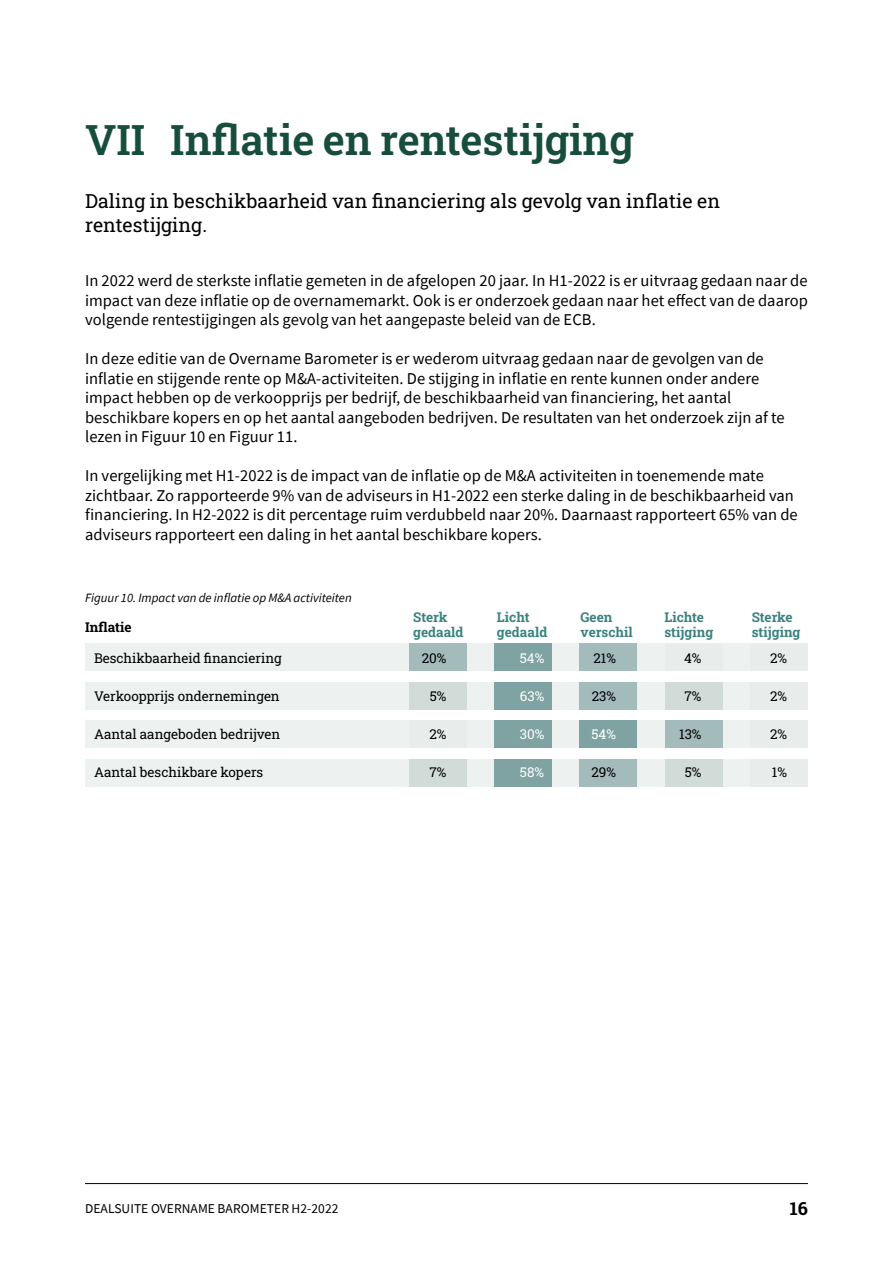
<style>
.page{position:relative;width:893px;height:1263px;background:#fff}
.page>*{position:absolute;margin:0;border:0;box-sizing:border-box;transform-origin:0 0}
.Kop_Helvetica{font:600 42px "Roboto Slab";color:#174d3d}
.Brood{font:19.5px/24px "Roboto Slab";letter-spacing:.005em;color:#000}
.Brood-2{font:700 18px "Roboto Slab";color:#000}
.OB-Brood{font:16.5px/19.5px "Source Sans Pro";letter-spacing:.005em;color:#000}
.t1{font:13.5px "Roboto Slab";color:#000}
.t2{font:700 13.5px/14.2px "Roboto Slab";color:#3a8280}
.Brood-3{font:13.5px "Source Sans Pro";letter-spacing:.005em;color:#000}
.t3{font:13.5px "Roboto Slab";color:#fff}
.t4{font:700 13.5px "Roboto Slab";color:#000}
.OB_bijschrift{font:italic 12.75px "Source Sans Pro";color:#000}
</style>
<div class="page">
<div style="left:85px;top:643px;width:723px;height:28px;background:#edf1ef"></div>
<div style="left:85px;top:682px;width:723px;height:27px;background:#edf1ef"></div>
<div style="left:85px;top:721px;width:723px;height:27px;background:#edf1ef"></div>
<div style="left:85px;top:759px;width:723px;height:28px;background:#edf1ef"></div>
<hr style="left:85px;top:1183px;width:723px;height:1px;background:#000">
<div style="left:409px;top:643px;width:57px;height:28px;background:#a4bbbb"></div>
<div style="left:409px;top:682px;width:57px;height:27px;background:#d1dbd8"></div>
<div style="left:409px;top:721px;width:57px;height:27px;background:#e8edec"></div>
<div style="left:409px;top:759px;width:57px;height:28px;background:#d1dbd8"></div>
<div style="left:494px;top:643px;width:57px;height:28px;background:#7ea3a2"></div>
<div style="left:494px;top:682px;width:57px;height:27px;background:#7ea3a2"></div>
<div style="left:494px;top:721px;width:57px;height:27px;background:#7ea3a2"></div>
<div style="left:494px;top:759px;width:57px;height:28px;background:#7ea3a2"></div>
<div style="left:580px;top:643px;width:57px;height:28px;background:#a4bbbb"></div>
<div style="left:580px;top:682px;width:57px;height:27px;background:#a4bbbb"></div>
<div style="left:580px;top:721px;width:57px;height:27px;background:#7ea3a2"></div>
<div style="left:580px;top:759px;width:57px;height:28px;background:#a4bbbb"></div>
<div style="left:665px;top:643px;width:57px;height:28px;background:#e8edec"></div>
<div style="left:665px;top:682px;width:57px;height:27px;background:#d1dbd8"></div>
<div style="left:665px;top:721px;width:57px;height:27px;background:#a4bbbb"></div>
<div style="left:665px;top:759px;width:57px;height:28px;background:#d1dbd8"></div>
<div style="left:750px;top:643px;width:58px;height:28px;background:#e8edec"></div>
<div style="left:750px;top:682px;width:58px;height:27px;background:#e8edec"></div>
<div style="left:750px;top:721px;width:58px;height:27px;background:#e8edec"></div>
<div style="left:750px;top:759px;width:58px;height:28px;background:#e8edec"></div>
<p class="Kop_Helvetica" style="left:85px;top:111px;width:550px">VII Inflatie en rentestijging</p>
<p class="Brood" style="left:85px;top:188px;width:637px">Daling in beschikbaarheid van financiering als gevolg van inflatie en rentestijging.</p>
<p class="OB-Brood" style="left:85px;top:271px;width:724px;text-align:justify">In 2022 werd de sterkste inflatie gemeten in de afgelopen 20 jaar. In H1-2022 is er uitvraag gedaan naar de impact van deze inflatie op de overnamemarkt. Ook is er onderzoek gedaan naar het effect van de daarop volgende rentestijgingen als gevolg van het aangepaste beleid van de ECB.</p>
<p class="OB-Brood" style="left:85px;top:349px;width:701px">In deze editie van de Overname Barometer is er wederom uitvraag gedaan naar de gevolgen van de inflatie en stijgende rente op M&amp;A-activiteiten. De stijging in inflatie en rente kunnen onder andere impact hebben op de verkoopprijs per bedrijf, de beschikbaarheid van financiering, het aantal beschikbare kopers en op het aantal aangeboden bedrijven. De resultaten van het onderzoek zijn af te lezen in Figuur 10 en Figuur 11.</p>
<p class="OB-Brood" style="left:85px;top:466px;width:714px">In vergelijking met H1-2022 is de impact van de inflatie op de M&amp;A activiteiten in toenemende mate zichtbaar. Zo rapporteerde 9% van de adviseurs in H1-2022 een sterke daling in de beschikbaarheid van financiering. In H2-2022 is dit percentage ruim verdubbeld naar 20%. Daarnaast rapporteert 65% van de adviseurs rapporteert een daling in het aantal beschikbare kopers.</p>
<p class="OB_bijschrift" style="left:85px;top:590px;width:268px">Figuur 10. Impact van de inflatie op M&amp;A activiteiten</p>
<p class="t4" style="left:85px;top:618px;width:48px">Inflatie</p>
<p class="t1" style="left:94px;top:648px;width:189px">Beschikbaarheid financiering</p>
<p class="t1" style="left:422px;top:648px;width:26px">20%</p>
<p class="t3" style="left:520px;top:648px;width:26px">54%</p>
<p class="t1" style="left:593px;top:648px;width:24px">21%</p>
<p class="t1" style="left:684px;top:648px;width:19px">4%</p>
<p class="t1" style="left:770px;top:648px;width:19px">2%</p>
<p class="t1" style="left:94px;top:687px;width:187px">Verkoopprijs ondernemingen</p>
<p class="t1" style="left:430px;top:687px;width:18px">5%</p>
<p class="t3" style="left:520px;top:687px;width:26px">63%</p>
<p class="t1" style="left:592px;top:687px;width:26px">23%</p>
<p class="t1" style="left:684px;top:687px;width:19px">7%</p>
<p class="t1" style="left:770px;top:687px;width:19px">2%</p>
<p class="t1" style="left:94px;top:725px;width:188px">Aantal aangeboden bedrijven</p>
<p class="t1" style="left:429px;top:725px;width:19px">2%</p>
<p class="t3" style="left:520px;top:725px;width:26px">30%</p>
<p class="t3" style="left:591px;top:725px;width:26px">54%</p>
<p class="t1" style="left:679px;top:725px;width:24px">13%</p>
<p class="t1" style="left:770px;top:725px;width:19px">2%</p>
<p class="t1" style="left:94px;top:763px;width:171px">Aantal beschikbare kopers</p>
<p class="t1" style="left:429px;top:763px;width:19px">7%</p>
<p class="t3" style="left:520px;top:763px;width:26px">58%</p>
<p class="t1" style="left:591px;top:763px;width:26px">29%</p>
<p class="t1" style="left:685px;top:763px;width:18px">5%</p>
<p class="t1" style="left:772px;top:763px;width:17px">1%</p>
<p class="t2" style="left:413px;top:610px;width:36px">Sterk</p>
<p class="t2" style="left:413px;top:624px;width:52px">gedaald</p>
<p class="t2" style="left:497px;top:610px;width:52px">Licht gedaald</p>
<p class="t2" style="left:664px;top:610px;width:41px">Lichte</p>
<p class="t2" style="left:664px;top:624px;width:50px">stijging</p>
<p class="t2" style="left:752px;top:610px;width:42px">Sterke</p>
<p class="t2" style="left:752px;top:624px;width:50px">stijging</p>
<p class="t2" style="left:581px;top:610px;width:54px">Geen verschil</p>
<p class="Brood-3" style="left:85px;top:1200px;width:255px">DEALSUITE OVERNAME BAROMETER H2-2022</p>
<p class="Brood-2" style="left:790px;top:1196px;width:20px">16</p>
</div>
